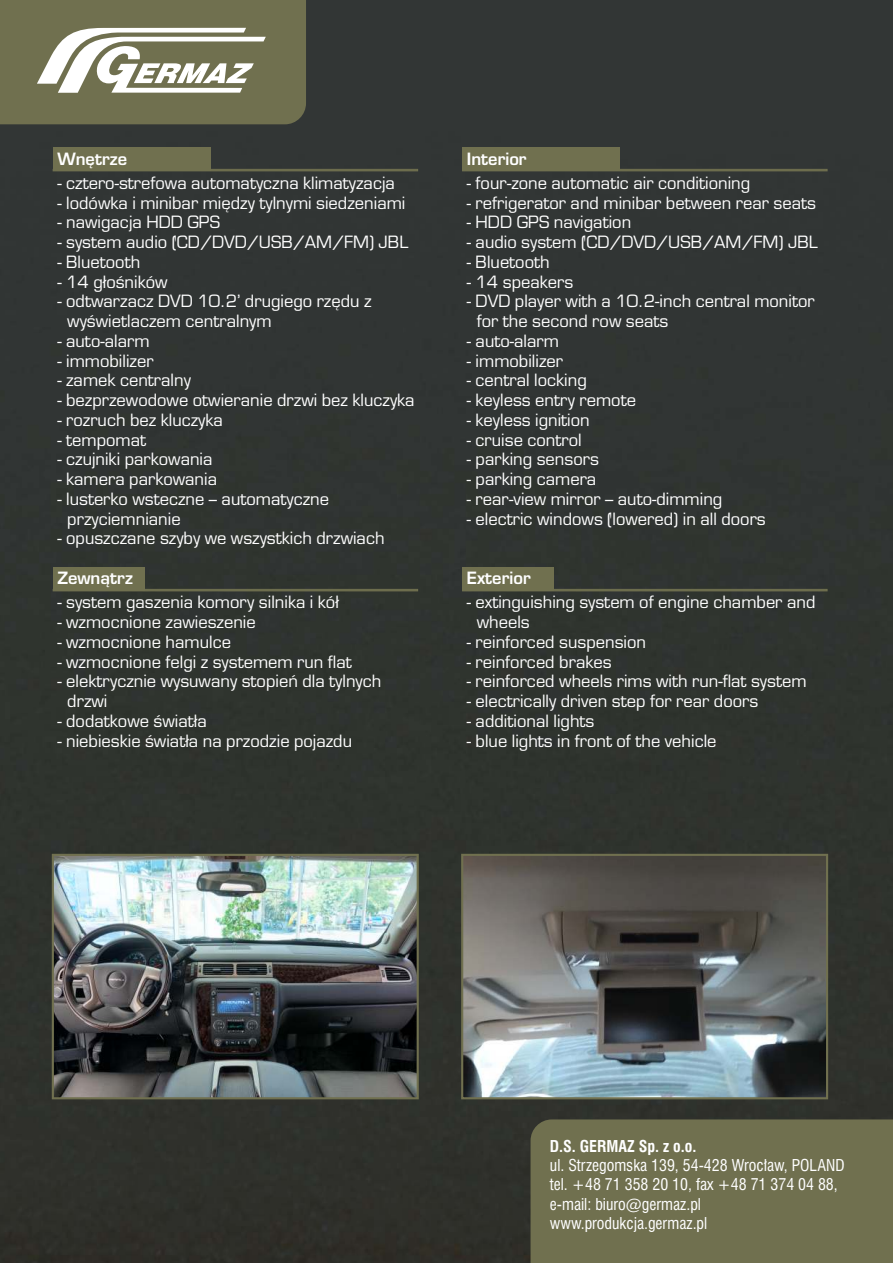
<style>
.page{position:relative;width:893px;height:1263px;background:#313432}
.page>*{position:absolute;margin:0;border:0;box-sizing:border-box;transform-origin:0 0}
.t1{font:16.5px/19.8px "Euromode";color:#fff}
.t2{font:700 16.5px "Euromode";color:#fff}
.t3{font:15px/19px "Swis 721 Cn PL";color:#fff}
.t4{font:700 15px "Swis 721 Cn PL";color:#fff}
</style>
<div class="page">
<div style="left:531px;top:1119px;width:362px;height:144px;background:#70704f"></div>
<svg style="left:0;top:0;width:306px;height:124px"></svg>
<div style="left:53px;top:567px;width:91px;height:24px;background:#70704f"></div>
<svg style="left:144px;top:589px;width:274px;height:2px"></svg>
<div style="left:53px;top:147px;width:157px;height:24px;background:#70704f"></div>
<svg style="left:210px;top:169px;width:208px;height:2px"></svg>
<div style="left:463px;top:567px;width:91px;height:24px;background:#70704f"></div>
<svg style="left:462px;top:589px;width:365px;height:2px"></svg>
<div style="left:463px;top:147px;width:157px;height:24px;background:#70704f"></div>
<svg style="left:462px;top:169px;width:365px;height:2px"></svg>
<img style="left:55px;top:857px;width:361px;height:239px">
<div style="left:52px;top:854px;width:367px;height:245px;border:2px solid #70704f"></div>
<img style="left:464px;top:857px;width:361px;height:239px">
<div style="left:461px;top:854px;width:367px;height:245px;border:2px solid #70704f"></div>
<p class="t2" style="left:57px;top:152px;width:71px">Wnętrze</p>
<p class="t1" style="left:57px;top:175px;width:339px">- cztero-strefowa automatyczna klimatyzacja</p>
<p class="t1" style="left:57px;top:194px;width:350px">- lodówka i minibar między tylnymi siedzeniami</p>
<p class="t1" style="left:57px;top:214px;width:164px">- nawigacja HDD GPS</p>
<p class="t1" style="left:57px;top:234px;width:353px">- system audio (CD/DVD/USB/AM/FM) JBL</p>
<p class="t1" style="left:57px;top:254px;width:84px">- Bluetooth</p>
<p class="t1" style="left:57px;top:273px;width:112px">- 14 głośników</p>
<p class="t1" style="left:67px;top:293px;width:306px;text-indent:-10px">- odtwarzacz DVD 10.2’ drugiego rzędu z wyświetlaczem centralnym</p>
<p class="t1" style="left:57px;top:333px;width:94px">- auto-alarm</p>
<p class="t1" style="left:57px;top:352px;width:98px">- immobilizer</p>
<p class="t1" style="left:57px;top:372px;width:135px">- zamek centralny</p>
<p class="t1" style="left:57px;top:392px;width:359px">- bezprzewodowe otwieranie drzwi bez kluczyka</p>
<p class="t1" style="left:57px;top:412px;width:167px">- rozruch bez kluczyka</p>
<p class="t1" style="left:57px;top:431px;width:90px">- tempomat</p>
<p class="t1" style="left:57px;top:451px;width:157px">- czujniki parkowania</p>
<p class="t1" style="left:57px;top:471px;width:161px">- kamera parkowania</p>
<p class="t1" style="left:67px;top:491px;width:263px;text-indent:-10px">- lusterko wsteczne – automatyczne przyciemnianie</p>
<p class="t1" style="left:57px;top:530px;width:329px">- opuszczane szyby we wszystkich drzwiach</p>
<p class="t2" style="left:57px;top:572px;width:77px">Zewnątrz</p>
<p class="t1" style="left:57px;top:594px;width:283px">- system gaszenia komory silnika i kół</p>
<p class="t1" style="left:57px;top:614px;width:200px">- wzmocnione zawieszenie</p>
<p class="t1" style="left:57px;top:634px;width:175px">- wzmocnione hamulce</p>
<p class="t1" style="left:57px;top:653px;width:296px">- wzmocnione felgi z systemem run flat</p>
<p class="t1" style="left:67px;top:673px;width:316px;text-indent:-10px">- elektrycznie wysuwany stopień dla tylnych drzwi</p>
<p class="t1" style="left:57px;top:713px;width:151px">- dodatkowe światła</p>
<p class="t1" style="left:57px;top:732px;width:296px">- niebieskie światła na przodzie pojazdu</p>
<p class="t2" style="left:467px;top:152px;width:61px">Interior</p>
<p class="t1" style="left:467px;top:175px;width:285px">- four-zone automatic air conditioning</p>
<p class="t1" style="left:467px;top:194px;width:351px">- refrigerator and minibar between rear seats</p>
<p class="t1" style="left:467px;top:214px;width:166px">- HDD GPS navigation</p>
<p class="t1" style="left:467px;top:234px;width:353px">- audio system (CD/DVD/USB/AM/FM) JBL</p>
<p class="t1" style="left:467px;top:254px;width:84px">- Bluetooth</p>
<p class="t1" style="left:467px;top:273px;width:108px">- 14 speakers</p>
<p class="t1" style="left:477px;top:293px;width:340px;text-indent:-10px">- DVD player with a 10.2-inch central monitor for the second row seats</p>
<p class="t1" style="left:467px;top:333px;width:94px">- auto-alarm</p>
<p class="t1" style="left:467px;top:352px;width:98px">- immobilizer</p>
<p class="t1" style="left:467px;top:372px;width:121px">- central locking</p>
<p class="t1" style="left:467px;top:392px;width:171px">- keyless entry remote</p>
<p class="t1" style="left:467px;top:412px;width:125px">- keyless ignition</p>
<p class="t1" style="left:467px;top:431px;width:116px">- cruise control</p>
<p class="t1" style="left:467px;top:451px;width:134px">- parking sensors</p>
<p class="t1" style="left:467px;top:471px;width:131px">- parking camera</p>
<p class="t1" style="left:467px;top:491px;width:257px">- rear-view mirror – auto-dimming</p>
<p class="t1" style="left:467px;top:510px;width:300px">- electric windows (lowered) in all doors</p>
<p class="t2" style="left:467px;top:572px;width:65px">Exterior</p>
<p class="t1" style="left:477px;top:594px;width:340px;text-indent:-10px">- extinguishing system of engine chamber and wheels</p>
<p class="t1" style="left:467px;top:634px;width:181px">- reinforced suspension</p>
<p class="t1" style="left:467px;top:653px;width:146px">- reinforced brakes</p>
<p class="t1" style="left:467px;top:673px;width:341px">- reinforced wheels rims with run-flat system</p>
<p class="t1" style="left:467px;top:693px;width:293px">- electrically driven step for rear doors</p>
<p class="t1" style="left:467px;top:713px;width:129px">- additional lights</p>
<p class="t1" style="left:467px;top:732px;width:251px">- blue lights in front of the vehicle</p>
<p class="t4" style="left:550px;top:1141px;width:148px">D.S. GERMAZ Sp. z o.o.</p>
<p class="t3" style="left:550px;top:1158px;width:296px">ul. Strzegomska 139, 54-428 Wrocław, POLAND tel. +48 71 358 20 10, fax +48 71 374 04 88, e-mail: biuro@germaz.pl www.produkcja.germaz.pl</p>
</div>
